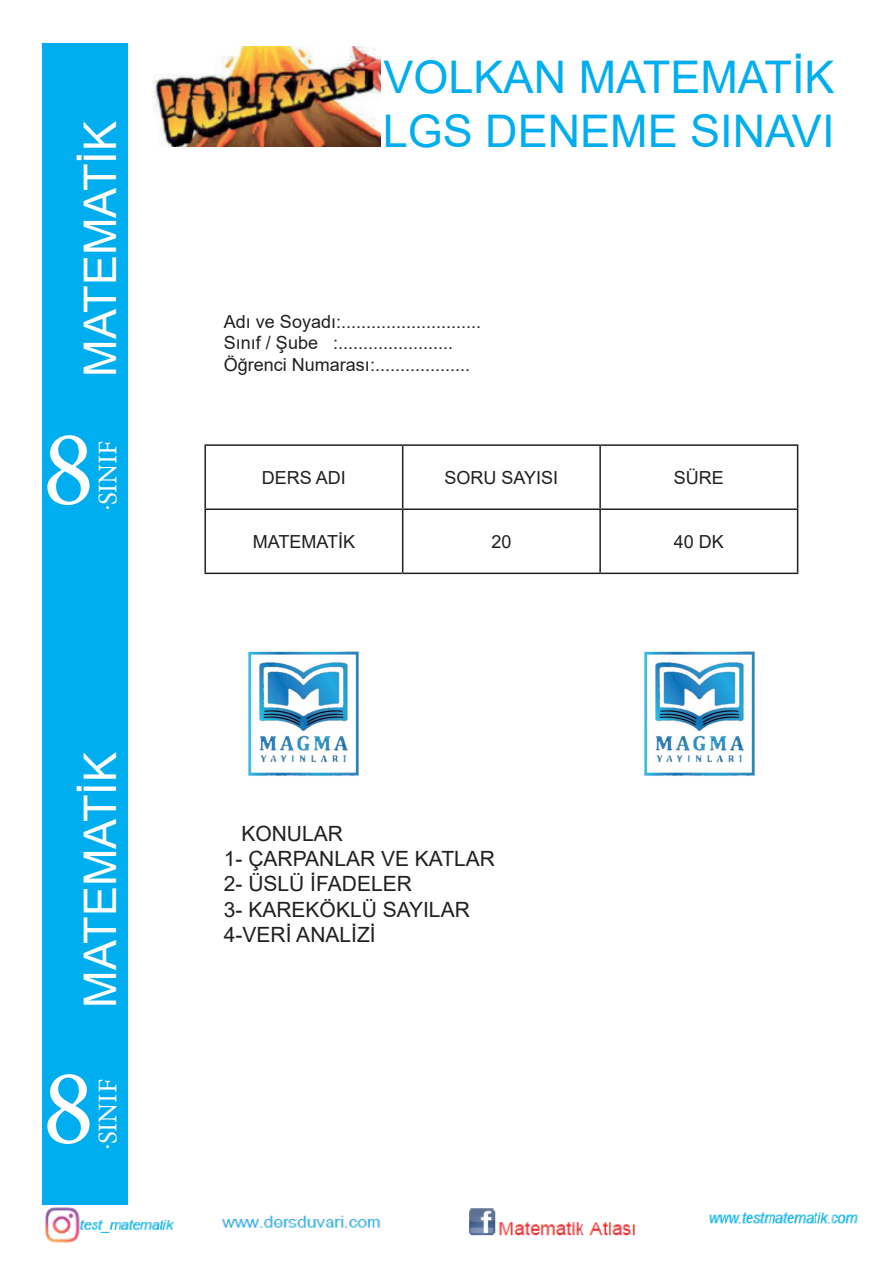
<style>
.page{position:relative;width:893px;height:1263px;background:#fff}
.page>*{position:absolute;margin:0;border:0;box-sizing:border-box;transform-origin:0 0}
.t1{font:108px "Minion Pro";color:#fff}
.t2{font:45px/54px "Arial";color:#00aeef}
.t3{font:45px "Arial";color:#fff}
.t4{font:27px "Minion Pro";color:#fff}
.t5{font:21px/25.2px "Arial";color:#231f20}
.t6{font:18px/21.6px "Arial";color:#231f20}
</style>
<div class="page">
<div style="left:43px;top:43px;width:85px;height:1177px;background:#00aeef"></div>
<hr style="left:204px;top:444px;width:199px;height:2px;background:#231f20">
<hr style="left:204px;top:446px;width:2px;height:62px;background:#231f20">
<hr style="left:403px;top:444px;width:197px;height:2px;background:#231f20">
<hr style="left:402px;top:446px;width:1px;height:62px;background:#231f20">
<hr style="left:600px;top:444px;width:198px;height:2px;background:#231f20">
<hr style="left:599px;top:446px;width:2px;height:62px;background:#231f20">
<hr style="left:797px;top:446px;width:1px;height:62px;background:#231f20">
<hr style="left:204px;top:508px;width:199px;height:2px;background:#231f20">
<hr style="left:204px;top:510px;width:2px;height:63px;background:#231f20">
<hr style="left:403px;top:508px;width:197px;height:2px;background:#231f20">
<hr style="left:402px;top:510px;width:1px;height:63px;background:#231f20">
<hr style="left:600px;top:508px;width:198px;height:2px;background:#231f20">
<hr style="left:599px;top:510px;width:2px;height:63px;background:#231f20">
<hr style="left:797px;top:510px;width:1px;height:63px;background:#231f20">
<hr style="left:204px;top:573px;width:199px;height:1px;background:#231f20">
<hr style="left:403px;top:573px;width:197px;height:1px;background:#231f20">
<hr style="left:600px;top:573px;width:198px;height:1px;background:#231f20">
<img style="left:248px;top:651px;width:111px;height:125px">
<img style="left:644px;top:651px;width:111px;height:125px">
<img style="left:43px;top:1205px;width:815px;height:38px">
<img style="left:153px;top:47px;width:228px;height:100px">
<h2 class="t3" style="left:69px;top:377px;width:257px;rotate:-90deg">MATEMATİK</h2>
<h1 class="t1" style="left:43px;top:397px;width:53px">8</h1>
<h3 class="t4" style="left:90px;top:510px;width:72px;rotate:-90deg">.SINIF</h3>
<h2 class="t3" style="left:69px;top:1008px;width:257px;rotate:-90deg">MATEMATİK</h2>
<h1 class="t1" style="left:43px;top:1036px;width:53px">8</h1>
<h3 class="t4" style="left:90px;top:1149px;width:72px;rotate:-90deg">.SINIF</h3>
<h2 class="t2" style="left:383px;top:50px;width:453px">VOLKAN MATEMATİK<br>LGS DENEME SINAVI</h2>
<p class="t6" style="left:224px;top:311px;width:259px">Adı ve Soyadı:............................<br>Sınıf / Şube :.......................<br>Öğrenci Numarası:...................</p>
<p class="t6" style="left:262px;top:466px;width:86px">DERS ADI</p>
<p class="t6" style="left:445px;top:466px;width:115px">SORU SAYISI</p>
<p class="t6" style="left:674px;top:466px;width:52px">SÜRE</p>
<p class="t6" style="left:253px;top:531px;width:104px">MATEMATİK</p>
<p class="t6" style="left:491px;top:531px;width:22px">20</p>
<p class="t6" style="left:674px;top:531px;width:52px">40 DK</p>
<p class="t5" style="left:224px;top:821px;width:273px;text-indent:18px">KONULAR<br>1- ÇARPANLAR VE KATLAR<br>2- ÜSLÜ İFADELER<br>3- KAREKÖKLÜ SAYILAR<br>4-VERİ ANALİZİ</p>
</div>
